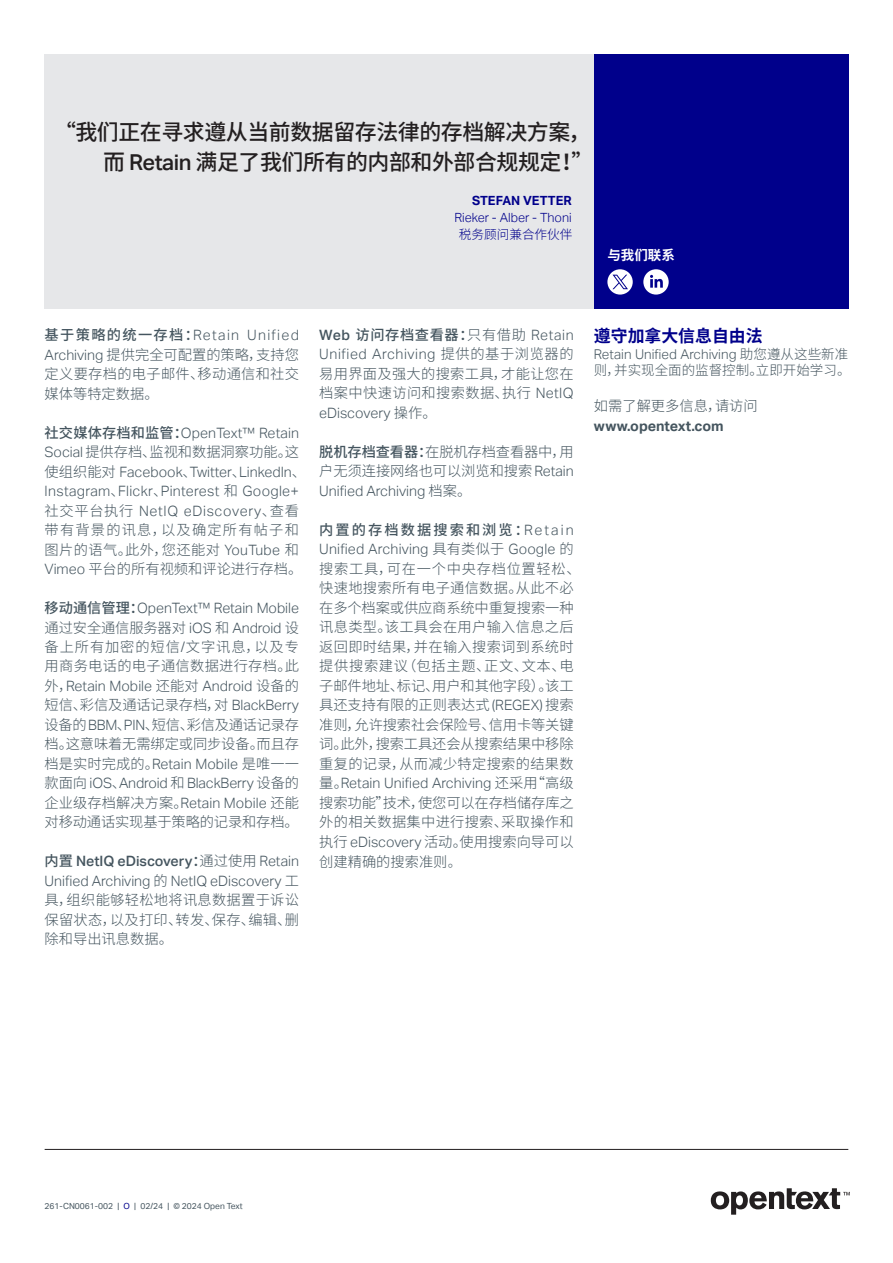
<style>
.page{position:relative;width:893px;height:1263px;background:#fff}
.page>*{position:absolute;margin:0;border:0;box-sizing:border-box;transform-origin:0 0}
.pull_quote_13_16_align_right{font:500 21.9px/30px "Source Han Sans CN";letter-spacing:-.02em;color:#231f20;text-align:right}
.t1{font:700 16.8px "Source Han Sans CN";color:#00008b}
.body_9_11{font:300 14.25px/19.5px "Source Han Sans CN";letter-spacing:.005em;color:#45555f;text-align:justify}
.body_9_11-2{font:300 14.25px/19.5px "Aktiv Grotesk";letter-spacing:.01em;color:#45555f}
.body_8_5_11-grey{font:700 14.25px "Aktiv Grotesk";color:#45555f}
.subhead_9_12_medium{font:300 14.25px "Source Han Sans CN";color:#45555f}
.body_9_11-3{font:300 13.5px/16.5px "Source Han Sans CN";color:#45555f}
.Contact_8_9_5-regular_white{font:700 13.5px "Source Han Sans CN";color:#fff}
.quote_company_7_5_9_5-red{font:300 12.6px "Aktiv Grotesk";color:#00008b}
.quote_name_7_5_11-red{font:700 12.6px "Aktiv Grotesk";color:#00008b}
.quote_company_7_5_9_5-red-2{font:300 12.6px "Source Han Sans CN";color:#00008b}
.mousetype-legal_5_7-grey{font:8.4px "Aktiv Grotesk";color:#45555f}
.s1{font-family:"Aktiv Grotesk"}
.s2{font-weight:500}
.s3{font-family:"Source Han Sans CN";font-weight:500}
.s4{font-family:"Source Han Sans CN"}
.s5{font-family:"Aktiv Grotesk";font-weight:500}
.s6{font-size:13.5px}
.s7{color:#00008b}
</style>
<div class="page">
<div style="left:45px;top:54px;width:552px;height:254px;background:#e6e7e9"></div>
<hr style="left:45px;top:1149px;width:803px;height:1px;background:#231f20">
<div style="left:594px;top:54px;width:254px;height:254px;background:#00008b"></div>
<svg style="left:711px;top:1188px;width:139px;height:27px"></svg>
<svg style="left:607px;top:269px;width:26px;height:26px"></svg>
<svg style="left:612px;top:275px;width:16px;height:14px"></svg>
<div style="left:643px;top:269px;width:26px;height:26px;background:#fff;border-radius:50%"></div>
<svg style="left:650px;top:275px;width:13px;height:13px"></svg>
<p class="pull_quote_13_16_align_right" style="left:54px;top:118px;width:541px">“我们正在寻求遵从当前数据留存法律的存档解决方案，而 <span class="s1">Retain</span> 满足了我们所有的内部和外部合规规定！”</p>
<p class="quote_name_7_5_11-red" style="left:472px;top:193px;width:101px">STEFAN VETTER</p>
<p class="quote_company_7_5_9_5-red" style="left:454px;top:210px;width:119px">Rieker - Alber - Thoni</p>
<p class="quote_company_7_5_9_5-red-2" style="left:459px;top:228px;width:115px">税务顾问兼合作伙伴</p>
<p class="Contact_8_9_5-regular_white" style="left:607px;top:247px;width:69px">与我们联系</p>
<p class="body_9_11" style="left:45px;top:325px;width:256px"><span class="s2">基于策略的统一存档：</span><span class="s1">Retain Unified Archiving</span> 提供完全可配置的策略，支持您定义要存档的电子邮件、移动通信和社交媒体等特定数据。</p>
<p class="body_9_11-2" style="left:45px;top:423px;width:263px"><span class="s3">社交媒体存档和监管：</span>OpenText™ Retain<br>Social <span class="s4">提供存档、监视和数据洞察功能。这使组织能对</span> Facebook<span class="s4">、</span>Twitter<span class="s4">、</span>LinkedIn<span class="s4">、<br></span>Instagram<span class="s4">、</span>Flickr<span class="s4">、</span>Pinterest <span class="s4">和</span> Google+<span class="s4">社交平台执行</span> NetIQ eDiscovery<span class="s4">、查看带有背景的讯息，以及确定所有帖子和图片的语气。此外，您还能对</span> YouTube <span class="s4">和<br></span>Vimeo <span class="s4">平台的所有视频和评论进行存档。</span></p>
<p class="body_9_11" style="left:45px;top:598px;width:256px"><span class="s2">移动通信管理：</span><span class="s1">OpenText™ Retain Mobile</span>通过安全通信服务器对 <span class="s1">iOS</span> 和 <span class="s1">Android</span> 设备上所有加密的短信<span class="s1">/</span>文字讯息，以及专用商务电话的电子通信数据进行存档。此外，<span class="s1">Retain Mobile</span> 还能对 <span class="s1">Android</span> 设备的短信、彩信及通话记录存档，对 <span class="s1">BlackBerry</span>设备的 <span class="s1">BBM</span>、<span class="s1">PIN</span>、短信、彩信及通话记录存档。这意味着无需绑定或同步设备。而且存档是实时完成的。<span class="s1">Retain Mobile</span> 是唯一一款面向 <span class="s1">iOS</span>、<span class="s1">Android</span> 和 <span class="s1">BlackBerry</span> 设备的企业级存档解决方案。<span class="s1">Retain Mobile</span> 还能对移动通话实现基于策略的记录和存档。</p>
<p class="body_9_11" style="left:45px;top:852px;width:256px"><span class="s2">内置</span> <span class="s5">NetIQ eDiscovery</span><span class="s2">：</span>通过使用 <span class="s1">Retain Unified Archiving</span> 的 <span class="s1">NetIQ eDiscovery</span> 工具，组织能够轻松地将讯息数据置于诉讼保留状态，以及打印、转发、保存、编辑、删除和导出讯息数据。</p>
<p class="body_9_11" style="left:319px;top:325px;width:256px"><span class="s5">Web</span> <span class="s2">访问存档查看器：</span>只有借助 <span class="s1">Retain Unified Archiving</span> 提供的基于浏览器的易用界面及强大的搜索工具，才能让您在档案中快速访问和搜索数据、执行 <span class="s1">NetIQ eDiscovery</span> 操作。</p>
<p class="body_9_11" style="left:319px;top:442px;width:256px"><span class="s2">脱机存档查看器：</span>在脱机存档查看器中，用户无须连接网络也可以浏览和搜索 <span class="s1">Retain Unified Archiving</span> 档案。</p>
<p class="body_9_11" style="left:319px;top:520px;width:263px;text-align:left"><span class="s2">内置的存档数据搜索和浏览：</span><span class="s1">Retain<br>Unified Archiving</span> 具有类似于 <span class="s1">Google</span> 的搜索工具，可在一个中央存档位置轻松、快速地搜索所有电子通信数据。从此不必在多个档案或供应商系统中重复搜索一种讯息类型。该工具会在用户输入信息之后返回即时结果，并在输入搜索词到系统时提供搜索建议（包括主题、正文、文本、电子邮件地址、标记、用户和其他字段）。该工具还支持有限的正则表达式 <span class="s1">(REGEX)</span> 搜索准则，允许搜索社会保险号、信用卡等关键词。此外，搜索工具还会从搜索结果中移除重复的记录，从而减少特定搜索的结果数量。<span class="s1">Retain Unified Archiving</span> 还采用“高级搜索功能”技术，使您可以在存档储存库之外的相关数据集中进行搜索、采取操作和执行 <span class="s1">eDiscovery</span> 活动。使用搜索向导可以创建精确的搜索准则<span class="s6">。</span></p>
<h2 class="t1" style="left:594px;top:326px;width:170px">遵守加拿大信息自由法</h2>
<p class="body_9_11-3" style="left:594px;top:346px;width:258px"><span class="s1">Retain Unified Archiving</span> 助您遵从这些新准则，并实现全面的监督控制。立即开始学习。</p>
<p class="subhead_9_12_medium" style="left:594px;top:398px;width:165px">如需了解更多信息，请访问</p>
<p class="body_8_5_11-grey" style="left:594px;top:417px;width:131px">www.opentext.com</p>
<p class="mousetype-legal_5_7-grey" style="left:45px;top:1201px;width:200px">261-CN0061-002 | <span class="s7">O</span> | 02/24 | © 2024 Open Text</p>
</div>
